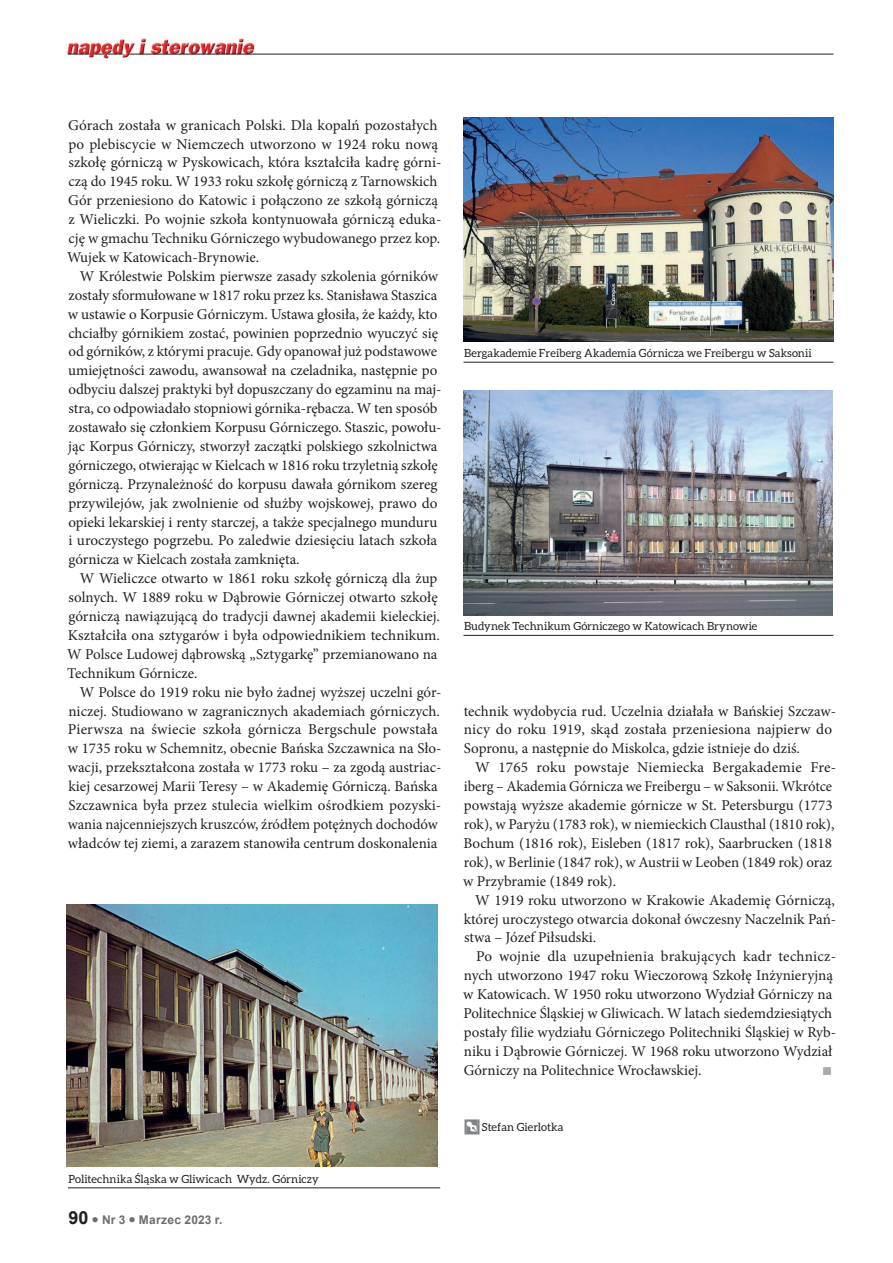
<style>
.page{position:relative;width:893px;height:1263px;background:#fff}
.page>*{position:absolute;margin:0;border:0;box-sizing:border-box;transform-origin:0 0}
.t1{font:15px/18.9px "Minion Pro";color:#231f20}
.t2{font:13.5px "Wingdings";color:#a8a9ad}
.t3{font:700 12px "Arial";letter-spacing:.02em;color:#6c6d70}
.t4{font:11.25px "Aleo";letter-spacing:.005em;color:#231f20}
.s1{font-size:18px;color:#231f20}
</style>
<div class="page">
<img style="left:66px;top:38px;width:191px;height:21px">
<hr style="left:129px;top:54px;width:704px;height:1px;background:#231f20">
<svg style="left:68px;top:54px;width:55px;height:1px"></svg>
<hr style="left:464px;top:1119px;width:3px;height:15px;background:#808285">
<div style="left:467px;top:1119px;width:10px;height:15px;background:#808285"></div>
<hr style="left:477px;top:1119px;width:3px;height:15px;background:#808285">
<img style="left:463px;top:117px;width:370px;height:224px">
<img style="left:463px;top:390px;width:370px;height:225px">
<hr style="left:463px;top:635px;width:370px;height:1px;background:#231f20">
<hr style="left:463px;top:362px;width:370px;height:1px;background:#231f20">
<img style="left:67px;top:905px;width:370px;height:262px">
<hr style="left:68px;top:1187px;width:372px;height:1px;background:#231f20">
<p class="t1" style="left:67px;top:115px;width:376px">Górach została w granicach Polski. Dla kopalń pozostałych po plebiscycie w Niemczech utworzono w 1924 roku nową szkołę górniczą w Pyskowicach, która kształciła kadrę górni&shy;czą do 1945 roku. W 1933 roku szkołę górniczą z Tarnowskich Gór przeniesiono do Katowic i połączono ze szkołą górniczą z Wieliczki. Po wojnie szkoła kontynuowała górniczą eduka&shy;cję w gmachu Techniku Górniczego wybudowanego przez kop.<br>Wujek w Katowicach-Brynowie.</p>
<p class="t1" style="left:68px;top:267px;width:375px;text-indent:12px">W Królestwie Polskim pierwsze zasady szkolenia górników zostały sformułowane w 1817 roku przez ks. Stanisława Staszica w ustawie o Korpusie Górniczym. Ustawa głosiła, że każdy, kto chciałby górnikiem zostać, powinien poprzednio wyuczyć się od górników, z którymi pracuje. Gdy opanował już podstawowe umiejętności zawodu, awansował na czeladnika, następnie po odbyciu dalszej praktyki był dopuszczany do egzaminu na maj&shy;stra, co odpowiadało stopniowi górnika-rębacza. W ten sposób zostawało się członkiem Korpusu Górniczego. Staszic, powołu&shy;jąc Korpus Górniczy, stworzył zaczątki polskiego szkolnictwa górniczego, otwierając w Kielcach w 1816 roku trzyletnią szkołę górniczą. Przynależność do korpusu dawała górnikom szereg przywilejów, jak zwolnienie od służby wojskowej, prawo do opieki lekarskiej i renty starczej, a także specjalnego munduru i uroczystego pogrzebu. Po zaledwie dziesięciu latach szkoła górnicza w Kielcach została zamknięta.</p>
<p class="t1" style="left:67px;top:569px;width:374px;text-indent:13px">W Wieliczce otwarto w 1861 roku szkołę górniczą dla żup solnych. W 1889 roku w Dąbrowie Górniczej otwarto szkołę górniczą nawiązującą do tradycji dawnej akademii kieleckiej.<br>Kształciła ona sztygarów i była odpowiednikiem technikum.<br>W Polsce Ludowej dąbrowską „Sztygarkę” przemianowano na Technikum Górnicze.</p>
<p class="t1" style="left:68px;top:682px;width:375px;text-indent:12px">W Polsce do 1919 roku nie było żadnej wyższej uczelni gór&shy;niczej. Studiowano w zagranicznych akademiach górniczych.<br>Pierwsza na świecie szkoła górnicza Bergschule powstała w 1735 roku w Schemnitz, obecnie Bańska Szczawnica na Sło&shy;wacji, przekształcona została w 1773 roku – za zgodą austriac&shy;kiej cesarzowej Marii Teresy – w Akademię Górniczą. Bańska Szczawnica była przez stulecia wielkim ośrodkiem pozyski&shy;wania najcenniejszych kruszców, źródłem potężnych dochodów władców tej ziemi, a zarazem stanowiła centrum doskonalenia</p>
<p class="t4" style="left:69px;top:1172px;width:252px">Politechnika Śląska w Gliwicach Wydz. Górniczy</p>
<p class="t3" style="left:68px;top:1211px;width:156px"><span class="s1">90</span> ● Nr 3 ● Marzec 2023 r.</p>
<p class="t4" style="left:464px;top:347px;width:349px">Bergakademie Freiberg Akademia Górnicza we Freibergu w Saksonii</p>
<p class="t4" style="left:464px;top:620px;width:295px">Budynek Technikum Górniczego w Katowicach Brynowie</p>
<p class="t1" style="left:464px;top:701px;width:374px">technik wydobycia rud. Uczelnia działała w Bańskiej Szczaw&shy;nicy do roku 1919, skąd została przeniesiona najpierw do<br>Sopronu, a następnie do Miskolca, gdzie istnieje do dziś.</p>
<p class="t1" style="left:463px;top:758px;width:375px;text-indent:12px">W 1765 roku powstaje Niemiecka Bergakademie Fre&shy;iberg – Akademia Górnicza we Freibergu – w Saksonii. Wkrótce powstają wyższe akademie górnicze w St. Petersburgu (1773 rok), w Paryżu (1783 rok), w niemieckich Clausthal (1810 rok), Bochum (1816 rok), Eisleben (1817 rok), Saarbrucken (1818 rok), w Berlinie (1847 rok), w Austrii w Leoben (1849 rok) oraz w Przybramie (1849 rok).</p>
<p class="t1" style="left:464px;top:890px;width:374px;text-align:justify;text-indent:11px">W 1919 roku utworzono w Krakowie Akademię Górniczą, której uroczystego otwarcia dokonał ówczesny Naczelnik Pań&shy;stwa – Józef Piłsudski.</p>
<p class="t1" style="left:463px;top:947px;width:374px;text-indent:13px">Po wojnie dla uzupełnienia brakujących kadr technicz&shy;nych utworzono 1947 roku Wieczorową Szkołę Inżynieryjną w Katowicach. W 1950 roku utworzono Wydział Górniczy na Politechnice Śląskiej w Gliwicach. W latach siedemdziesiątych postały filie wydziału Górniczego Politechniki Śląskiej w Ryb&shy;niku i Dąbrowie Górniczej. W 1968 roku utworzono Wydział Górniczy na Politechnice Wrocławskiej.</p>
<p class="t2" style="left:822px;top:1064px;width:12px">■</p>
<p class="t4" style="left:482px;top:1121px;width:83px">Stefan Gierlotka</p>
</div>
